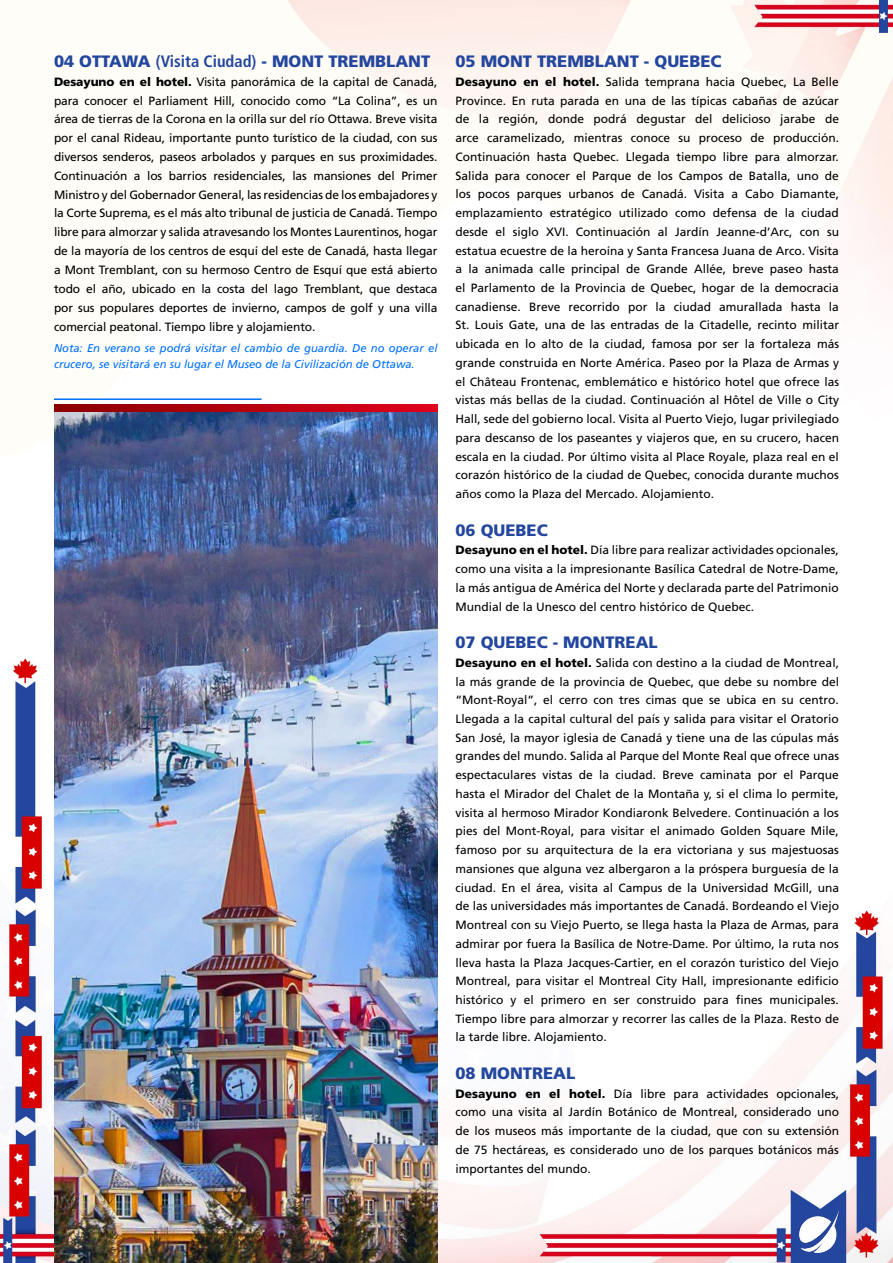
<style>
.page{position:relative;width:893px;height:1263px;background:#fff}
.page>*{position:absolute;margin:0;border:0;box-sizing:border-box;transform-origin:0 0}
.t1{font:900 16.5px "Frutiger";color:#23469e}
.t2{font:12px/18.8px "Frutiger";color:#000;text-align:justify}
.t3{font:italic 11.25px/16.5px "Frutiger";color:#0070ff}
.s1{font-weight:700;font-stretch:condensed}
.s2{font-weight:900}
</style>
<div class="page">
<img style="left:0;top:0;width:893px;height:1263px">
<img style="left:800px;top:1210px;width:39px;height:43px">
<hr style="left:0;top:491px;width:1px;height:74px;background:#fff">
<img style="left:54px;top:411px;width:383px;height:852px">
<svg style="left:54px;top:404px;width:383px;height:7px;background:#b4000e"></svg>
<hr style="left:54px;top:398px;width:208px;height:2px;background:#0070ff">
<h1 class="t1" style="left:54px;top:51px;width:378px">04 OTTAWA <span class="s1">(Visita Ciudad)</span> - MONT TREMBLANT</h1>
<p class="t2" style="left:54px;top:72px;width:385px"><span class="s2">Desayuno en el hotel.</span> Visita panorámica de la capital de Canadá, para conocer el Parliament Hill, conocido como “La Colina”, es un área de tierras de la Corona en la orilla sur del río Ottawa. Breve visita por el canal Rideau, importante punto turístico de la ciudad, con sus diversos senderos, paseos arbolados y parques en sus proximidades.<br>Continuación a los barrios residenciales, las mansiones del Primer Ministro y del Gobernador General, las residencias de los embajadores y la Corte Suprema, es el más alto tribunal de justicia de Canadá. Tiempo libre para almorzar y salida atravesando los Montes Laurentinos, hogar de la mayoría de los centros de esquí del este de Canadá, hasta llegar a Mont Tremblant, con su hermoso Centro de Esquí que está abierto todo el año, ubicado en la costa del lago Tremblant, que destaca por sus populares deportes de invierno, campos de golf y una villa comercial peatonal. Tiempo libre y alojamiento.</p>
<p class="t3" style="left:54px;top:339px;width:385px">Nota: En verano se podrá visitar el cambio de guardia. De no operar el crucero, se visitará en su lugar el Museo de la Civilización de Ottawa.</p>
<h1 class="t1" style="left:455px;top:51px;width:267px">05 MONT TREMBLANT - QUEBEC</h1>
<p class="t2" style="left:455px;top:72px;width:385px"><span class="s2">Desayuno en el hotel.</span> Salida temprana hacia Quebec, La Belle Province. En ruta parada en una de las típicas cabañas de azúcar de la región, donde podrá degustar del delicioso jarabe de arce caramelizado, mientras conoce su proceso de producción.<br>Continuación hasta Quebec. Llegada tiempo libre para almorzar.<br>Salida para conocer el Parque de los Campos de Batalla, uno de los pocos parques urbanos de Canadá. Visita a Cabo Diamante, emplazamiento estratégico utilizado como defensa de la ciudad desde el siglo XVI. Continuación al Jardín Jeanne-d’Arc, con su estatua ecuestre de la heroína y Santa Francesa Juana de Arco. Visita a la animada calle principal de Grande Allée, breve paseo hasta el Parlamento de la Provincia de Quebec, hogar de la democracia canadiense. Breve recorrido por la ciudad amurallada hasta la St. Louis Gate, una de las entradas de la Citadelle, recinto militar ubicada en lo alto de la ciudad, famosa por ser la fortaleza más grande construida en Norte América. Paseo por la Plaza de Armas y el Château Frontenac, emblemático e histórico hotel que ofrece las vistas más bellas de la ciudad. Continuación al Hôtel de Ville o City Hall, sede del gobierno local. Visita al Puerto Viejo, lugar privilegiado para descanso de los paseantes y viajeros que, en su crucero, hacen escala en la ciudad. Por último visita al Place Royale, plaza real en el corazón histórico de la ciudad de Quebec, conocida durante muchos años como la Plaza del Mercado. Alojamiento.</p>
<h1 class="t1" style="left:455px;top:520px;width:94px">06 QUEBEC</h1>
<p class="t2" style="left:455px;top:541px;width:385px"><span class="s2">Desayuno en el hotel.</span> Día libre para realizar actividades opcionales, como una visita a la impresionante Basílica Catedral de Notre-Dame, la más antigua de América del Norte y declarada parte del Patrimonio Mundial de la Unesco del centro histórico de Quebec.</p>
<h1 class="t1" style="left:455px;top:632px;width:204px">07 QUEBEC - MONTREAL</h1>
<p class="t2" style="left:455px;top:653px;width:385px"><span class="s2">Desayuno en el hotel.</span> Salida con destino a la ciudad de Montreal, la más grande de la provincia de Quebec, que debe su nombre del “Mont-Royal”, el cerro con tres cimas que se ubica en su centro.<br>Llegada a la capital cultural del país y salida para visitar el Oratorio San José, la mayor iglesia de Canadá y tiene una de las cúpulas más grandes del mundo. Salida al Parque del Monte Real que ofrece unas espectaculares vistas de la ciudad. Breve caminata por el Parque hasta el Mirador del Chalet de la Montaña y, si el clima lo permite, visita al hermoso Mirador Kondiaronk Belvedere. Continuación a los pies del Mont-Royal, para visitar el animado Golden Square Mile, famoso por su arquitectura de la era victoriana y sus majestuosas mansiones que alguna vez albergaron a la próspera burguesía de la ciudad. En el área, visita al Campus de la Universidad McGill, una de las universidades más importantes de Canadá. Bordeando el Viejo Montreal con su Viejo Puerto, se llega hasta la Plaza de Armas, para admirar por fuera la Basílica de Notre-Dame. Por último, la ruta nos lleva hasta la Plaza Jacques-Cartier, en el corazón turistico del Viejo Montreal, para visitar el Montreal City Hall, impresionante edificio histórico y el primero en ser construido para fines municipales.<br>Tiempo libre para almorzar y recorrer las calles de la Plaza. Resto de la tarde libre. Alojamiento.</p>
<h1 class="t1" style="left:455px;top:1063px;width:121px">08 MONTREAL</h1>
<p class="t2" style="left:455px;top:1084px;width:385px"><span class="s2">Desayuno en el hotel.</span> Día libre para actividades opcionales, como una visita al Jardín Botánico de Montreal, considerado uno de los museos más importante de la ciudad, que con su extensión de 75 hectáreas, es considerado uno de los parques botánicos más importantes del mundo.</p>
</div>
